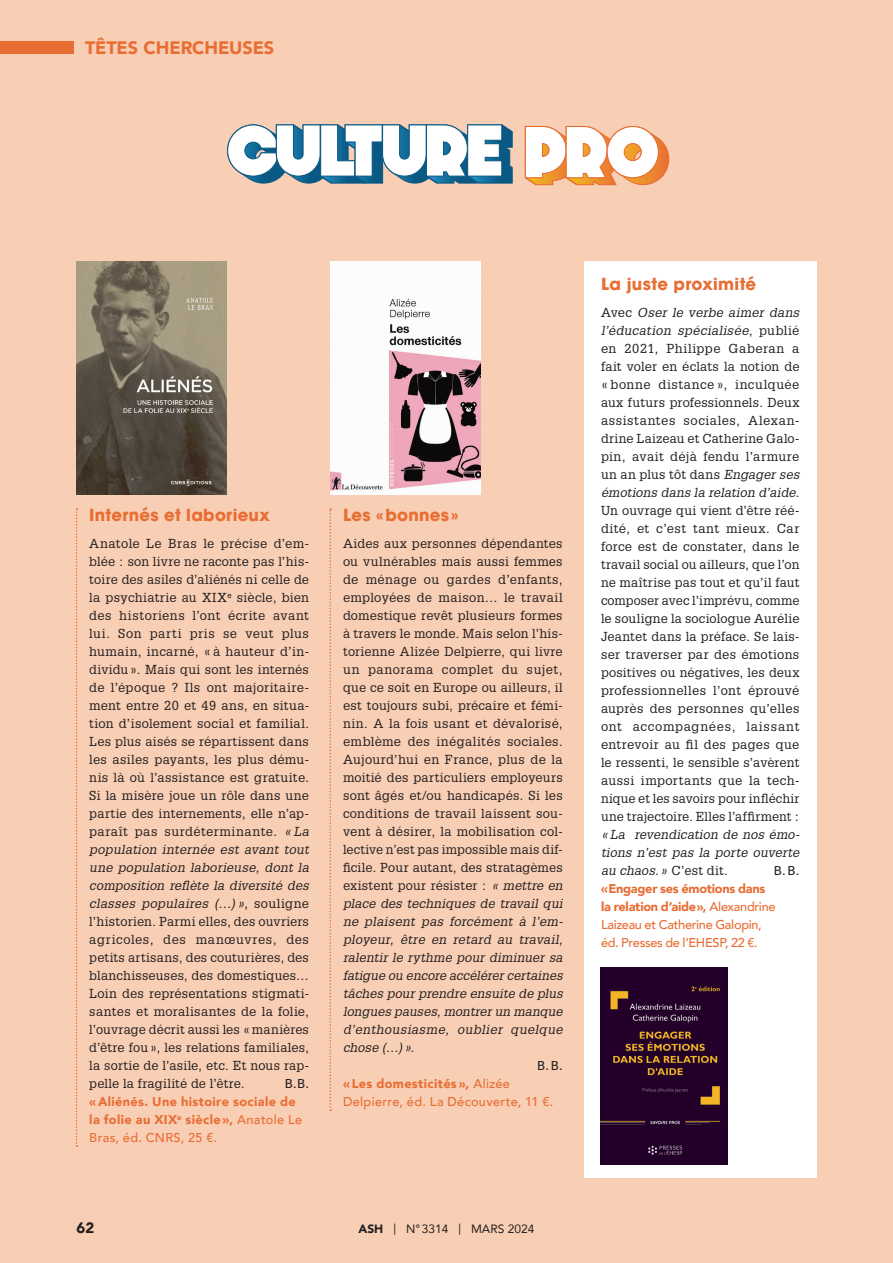
<style>
.page{position:relative;width:893px;height:1263px;background:#f8ceb4}
.page>*{position:absolute;margin:0;border:0;box-sizing:border-box;transform-origin:0 0}
.t1{font:900 18px "Avenir";letter-spacing:-.005em;color:#e86d33}
.t2{font:700 16.5px "ITC Avant Garde Std";letter-spacing:.02em;color:#e86d33}
.t3{font:900 15px "Avenir";color:#231f20}
.t4{font:12.75px/18px "Glypha LT Std";letter-spacing:.015em;color:#231f20;text-align:justify}
.t5{font:500 12.75px/18px "Avenir";letter-spacing:-.02em;color:#e86d33}
.t6{font:900 12.75px/18px "Avenir";letter-spacing:.03em;color:#e86d33}
.t7{font:italic 12.75px/18px "Glypha LT Std";letter-spacing:.015em;color:#231f20;text-align:justify}
.t8{font:500 12.75px/18px "Avenir";letter-spacing:.025em;color:#e86d33}
.t9{font:500 12.75px "Avenir";color:#231f20}
.t10{font:12px "Avenir";color:#231f20}
.t11{font:900 12px "Avenir";color:#231f20}
.s1{font-style:italic}
.s2{font-weight:500}
.s3{font-weight:900}
.s4{font-size:11.1px}
.s5{font-style:normal}
</style>
<div class="page">
<svg style="left:525px;top:126px;width:144px;height:59px;background:#f7d3b8"></svg>
<svg style="left:227px;top:124px;width:286px;height:60px;background:#b0c7d3"></svg>
<div style="left:0;top:41px;width:74px;height:12px;background:#e86d33"></div>
<svg style="left:76px;top:508px;width:2px;height:639px"></svg>
<div style="left:584px;top:261px;width:232px;height:917px;background:#fff"></div>
<img style="left:77px;top:261px;width:150px;height:233px">
<img style="left:330px;top:261px;width:150px;height:233px">
<svg style="left:329px;top:508px;width:2px;height:603px"></svg>
<img style="left:600px;top:968px;width:128px;height:196px">
<h1 class="t1" style="left:85px;top:32px;width:191px">Têtes chercheuses</h1>
<p class="t2" style="left:89px;top:505px;width:182px">Internés et laborieux</p>
<p class="t4" style="left:89px;top:534px;width:221px">Anatole Le Bras le précise d’em&shy;blée : son livre ne raconte pas l’his&shy;toire des asiles d’aliénés ni celle de la psychiatrie au XIX<sup>e</sup> siècle, bien des historiens l’ont écrite avant lui. Son parti pris se veut plus humain, incarné, « à hauteur d’in&shy;dividu». Mais qui sont les internés de l’époque ? Ils ont majoritaire&shy;ment entre 20 et 49 ans, en situa&shy;tion d’isolement social et familial.<br>Les plus aisés se répartissent dans les asiles payants, les plus dému&shy;nis là où l’assistance est gratuite.<br>Si la misère joue un rôle dans une partie des internements, elle n’ap&shy;paraît pas surdéterminante. <span class="s1">« La population internée est avant tout une population laborieuse, dont la composition reflète la diversité des classes populaires (…) »</span>, souligne l’historien. Parmi elles, des ouvriers agricoles, des manœuvres, des petits artisans, des couturières, des blanchisseuses, des domestiques… Loin des représentations stigmati&shy;santes et moralisantes de la folie, l’ouvrage décrit aussi les «manières d’être fou», les relations familiales, la sortie de l’asile, etc. Et nous rap&shy;pelle la fragilité de l’être.</p>
<p class="t9" style="left:285px;top:1072px;width:26px">B.B.</p>
<p class="t6" style="left:89px;top:1092px;width:214px">«Aliénés. Une histoire sociale de la folie au XIX<sup>e</sup> siècle », <span class="s2">Anatole Le<br>Bras, éd. CNRS, 25 €.</span></p>
<p class="t2" style="left:343px;top:505px;width:117px">Les «bonnes »</p>
<p class="t4" style="left:343px;top:534px;width:221px">Aides aux personnes dépendantes ou vulnérables mais aussi femmes de ménage ou gardes d’enfants, employées de maison… le travail domestique revêt plusieurs formes à travers le monde. Mais selon l’his&shy;torienne Alizée Delpierre, qui livre un panorama complet du sujet, que ce soit en Europe ou ailleurs, il est toujours subi, précaire et fémi&shy;nin. A la fois usant et dévalorisé, emblème des inégalités sociales.<br>Aujourd’hui en France, plus de la moitié des particuliers employeurs sont âgés et/ou handicapés. Si les conditions de travail laissent sou&shy;vent à désirer, la mobilisation col&shy;lective n’est pas impossible mais dif&shy;ficile. Pour autant, des stratagèmes existent pour résister : <span class="s1">« mettre en place des techniques de travail qui ne plaisent pas forcément à l’em&shy;ployeur, être en retard au travail, ralentir le rythme pour diminuer sa fatigue ou encore accélérer certaines tâches pour prendre ensuite de plus longues pauses, montrer un manque d’enthousiasme, oublier quelque chose (…) »</span>.</p>
<p class="t9" style="left:537px;top:1054px;width:27px">B.B.</p>
<p class="t8" style="left:343px;top:1074px;width:212px"><span class="s3">« Les domesticités »,</span> Alizée<br>Delpierre, éd. La Découverte, 11 €.</p>
<p class="t3" style="left:77px;top:1215px;width:19px">62</p>
<p class="t11" style="left:358px;top:1219px;width:18px">ASH</p>
<p class="t10" style="left:393px;top:1219px;width:143px"><span class="s4">|</span> N°3314 <span class="s4">|</span> MARS 2024</p>
<p class="t2" style="left:601px;top:274px;width:157px">La juste proximité</p>
<p class="t4" style="left:601px;top:303px;width:200px">Avec <span class="s1">Oser le verbe aimer dans l’éducation spécialisée</span>, publié en 2021, Philippe Gaberan a fait voler en éclats la notion de « bonne distance », inculquée aux futurs professionnels. Deux assistantes sociales, Alexan&shy;drine Laizeau et Catherine Galo&shy;pin, avait déjà fendu l’armure un an plus tôt dans <span class="s1">Engager ses émotions dans la relation d’aide</span>.<br>Un ouvrage qui vient d’être réé&shy;dité, et c’est tant mieux. Car force est de constater, dans le travail social ou ailleurs, que l’on ne maîtrise pas tout et qu’il faut composer avec l’imprévu, comme le souligne la sociologue Aurélie Jeantet dans la préface. Se lais&shy;ser traverser par des émotions positives ou négatives, les deux professionnelles l’ont éprouvé auprès des personnes qu’elles ont accompagnées, laissant entrevoir au fil des pages que le ressenti, le sensible s’avèrent aussi importants que la tech&shy;nique et les savoirs pour infléchir une trajectoire. Elles l’affirment :</p>
<p class="t7" style="left:601px;top:825px;width:200px">«La revendication de nos émo&shy;tions n’est pas la porte ouverte au chaos. » <span class="s5">C’est dit.</span></p>
<p class="t9" style="left:774px;top:859px;width:27px">B.B.</p>
<p class="t5" style="left:601px;top:879px;width:176px"><span class="s3">« Engager ses émotions dans la relation d’aide »,</span> Alexandrine<br>Laizeau et Catherine Galopin, éd. Presses de l’EHESP, 22 €.</p>
</div>
